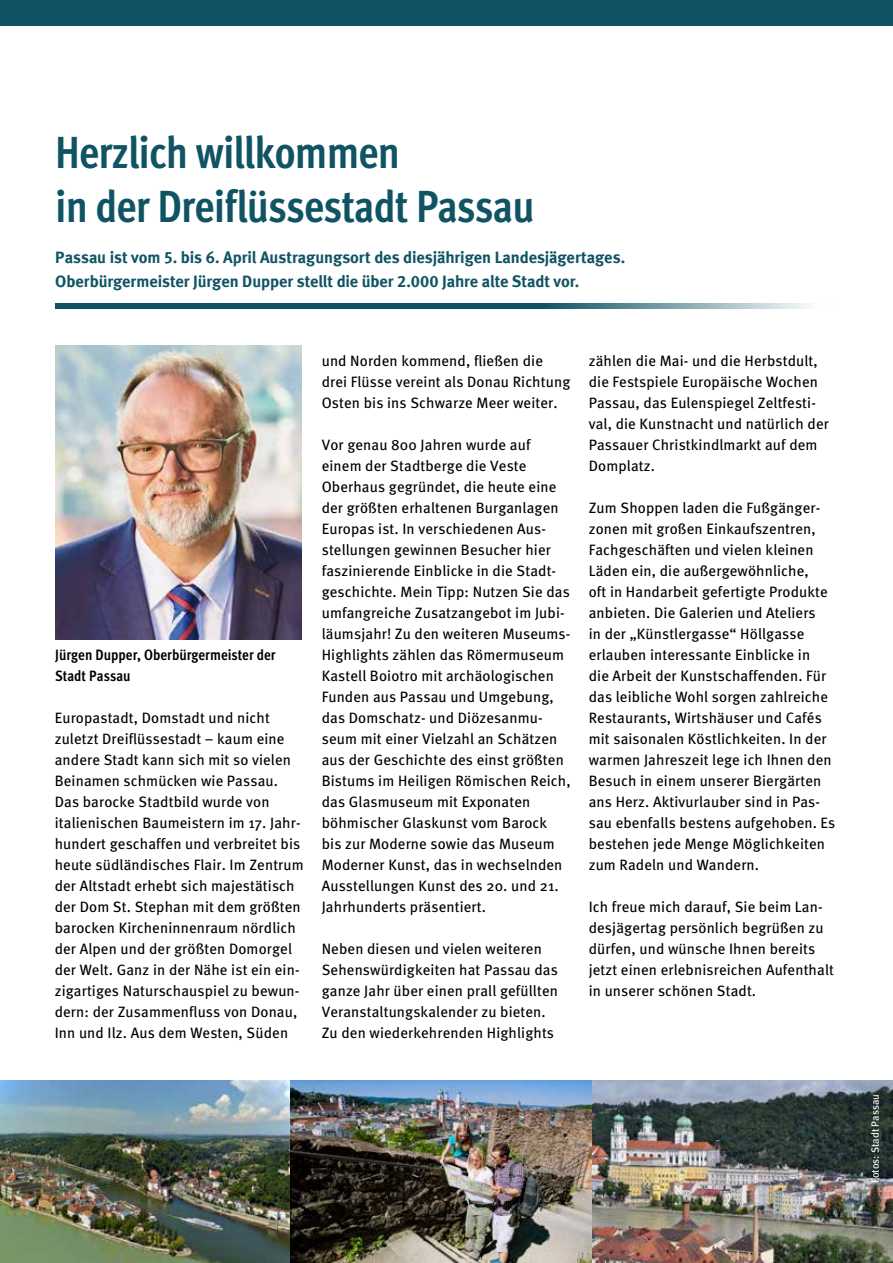
<style>
.page{position:relative;width:893px;height:1263px;background:#fff}
.page>*{position:absolute;margin:0;border:0;box-sizing:border-box;transform-origin:0 0}
.t1{font:700 45px/54px "Meta Cond";letter-spacing:-.02em;color:#105464}
.t2{font:16.5px/24px "Meta Bold LF";letter-spacing:-.005em;color:#105464}
.t3{font:15px/21px "Meta";letter-spacing:.01em;color:#000}
.t4{font:700 15px/21px "Meta Cond";color:#000}
.t5{font:10.5px "Meta";letter-spacing:.005em;color:#fff}
</style>
<div class="page">
<img style="left:55px;top:345px;width:247px;height:294px">
<img style="left:0;top:1080px;width:893px;height:183px">
<svg style="left:55px;top:303px;width:754px;height:6px;background:#38707e"></svg>
<div style="left:0;top:0;width:893px;height:26px;background:#105464"></div>
<h1 class="t1" style="left:55px;top:125px;width:481px">Herzlich willkommen<br>in der Dreiflüssestadt Passau</h1>
<p class="t2" style="left:55px;top:245px;width:571px">Passau ist vom 5. bis 6. April Austragungsort des diesjährigen Landesjägertages.<br>Oberbürgermeister Jürgen Dupper stellt die über 2.000 Jahre alte Stadt vor.</p>
<p class="t4" style="left:55px;top:644px;width:222px">Jürgen Dupper, Oberbürgermeister der<br>Stadt Passau</p>
<p class="t3" style="left:55px;top:707px;width:250px">Europastadt, Domstadt und nicht zuletzt Dreiflüssestadt – kaum eine andere Stadt kann sich mit so vielen Beinamen schmücken wie Passau.<br>Das barocke Stadtbild wurde von italienischen Baumeistern im 17. Jahr&shy;hundert geschaffen und verbreitet bis heute südländisches Flair. Im Zentrum der Altstadt erhebt sich majestätisch der Dom St. Stephan mit dem größten barocken Kircheninnenraum nördlich der Alpen und der größten Domorgel der Welt. Ganz in der Nähe ist ein ein&shy;zigartiges Naturschauspiel zu bewun&shy;dern: der Zusammenfluss von Donau, Inn und Ilz. Aus dem Westen, Süden</p>
<p class="t3" style="left:322px;top:350px;width:250px">und Norden kommend, fließen die drei Flüsse vereint als Donau Richtung<br>Osten bis ins Schwarze Meer weiter.</p>
<p class="t3" style="left:322px;top:434px;width:250px">Vor genau 800 Jahren wurde auf einem der Stadtberge die Veste Oberhaus gegründet, die heute eine der größten erhaltenen Burganlagen Europas ist. In verschiedenen Aus&shy;stellungen gewinnen Besucher hier faszinierende Einblicke in die Stadt&shy;geschichte. Mein Tipp: Nutzen Sie das umfangreiche Zusatzangebot im Jubi&shy;läumsjahr! Zu den weiteren Museums-Highlights zählen das Römermuseum Kastell Boiotro mit archäologischen Funden aus Passau und Umgebung, das Domschatz- und Diözesanmu&shy;seum mit einer Vielzahl an Schätzen aus der Geschichte des einst größten Bistums im Heiligen Römischen Reich, das Glasmuseum mit Exponaten böhmischer Glaskunst vom Barock<br>bis zur Moderne sowie das Museum Moderner Kunst, das in wechselnden Ausstellungen Kunst des 20. und 21.<br>Jahrhunderts präsentiert.</p>
<p class="t3" style="left:322px;top:938px;width:238px">Neben diesen und vielen weiteren Sehenswürdigkeiten hat Passau das ganze Jahr über einen prall gefüllten Veranstaltungskalender zu bieten.<br>Zu den wiederkehrenden Highlights</p>
<p class="t3" style="left:589px;top:350px;width:242px">zählen die Mai- und die Herbstdult, die Festspiele Europäische Wochen<br>Passau, das Eulenspiegel Zeltfesti&shy;val, die Kunstnacht und natürlich der<br>Passauer Christkindlmarkt auf dem<br>Domplatz.</p>
<p class="t3" style="left:589px;top:497px;width:248px">Zum Shoppen laden die Fußgänger&shy;zonen mit großen Einkaufszentren, Fachgeschäften und vielen kleinen Läden ein, die außergewöhnliche,<br>oft in Handarbeit gefertigte Produkte anbieten. Die Galerien und Ateliers<br>in der „Künstlergasse“ Höllgasse erlauben interessante Einblicke in<br>die Arbeit der Kunstschaffenden. Für das leibliche Wohl sorgen zahlreiche Restaurants, Wirtshäuser und Cafés mit saisonalen Köstlichkeiten. In der warmen Jahreszeit lege ich Ihnen den Besuch in einem unserer Biergärten ans Herz. Aktivurlauber sind in Pas&shy;sau ebenfalls bestens aufgehoben. Es bestehen jede Menge Möglichkeiten zum Radeln und Wandern.</p>
<p class="t3" style="left:589px;top:896px;width:247px">Ich freue mich darauf, Sie beim Lan&shy;desjägertag persönlich begrüßen zu dürfen, und wünsche Ihnen bereits jetzt einen erlebnisreichen Aufenthalt in unserer schönen Stadt.</p>
<p class="t5" style="left:869px;top:1183px;width:90px;rotate:-90deg">Fotos: Stadt Passau</p>
</div>
